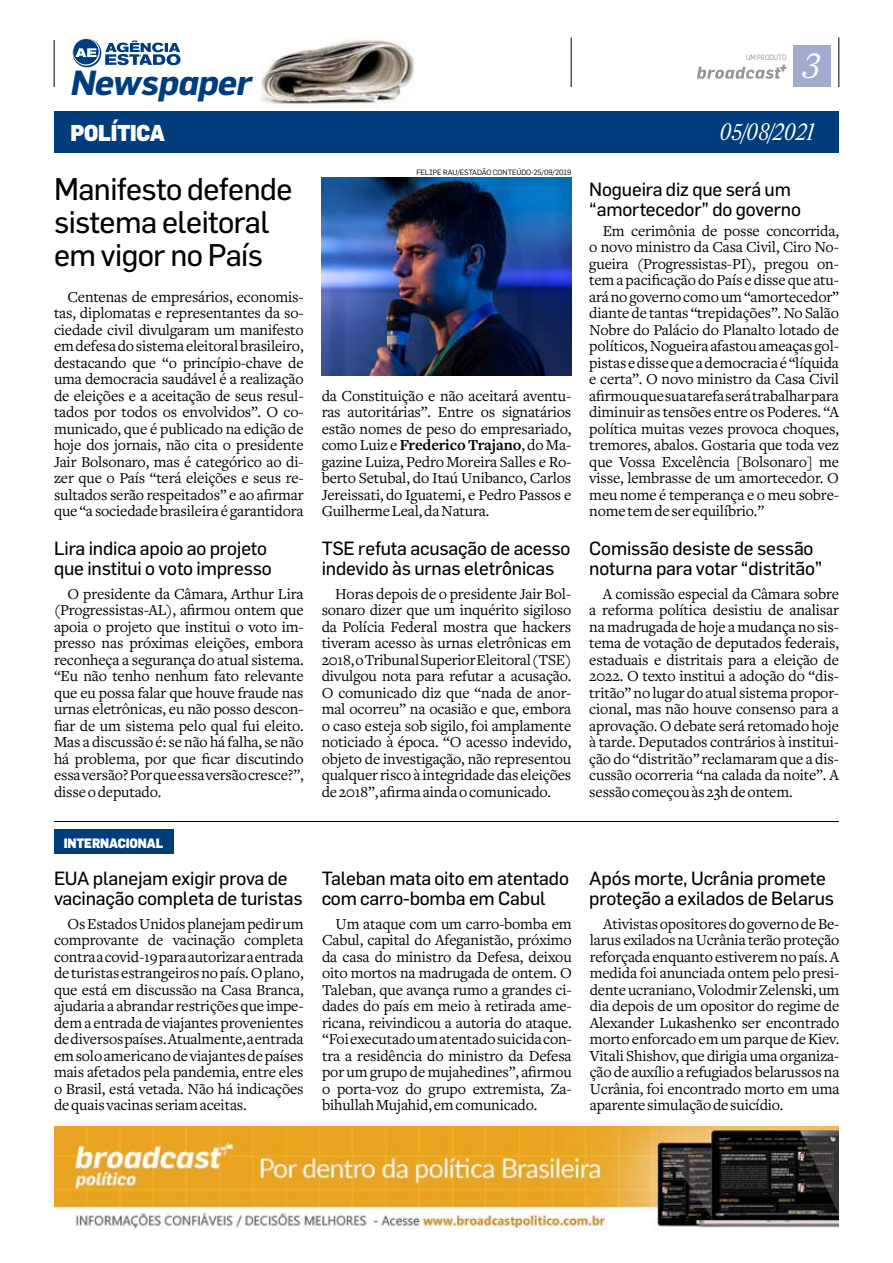
<style>
.page{position:relative;width:893px;height:1263px;background:#fff}
.page>*{position:absolute;margin:0;border:0;box-sizing:border-box;transform-origin:0 0}
.t1{font:italic 34.5px "Estado Headline";color:#fff}
.t2{font:italic 700 34.2px "Flama";letter-spacing:-.02em;color:#003d7d}
.t3{font:30.75px/33px "Flama Basic";letter-spacing:-.02em;color:#000}
.t4{font:italic 23.1px "Estado Headline";letter-spacing:-.025em;color:#fff;scale:.9 1}
.t5{font:900 22.5px "Flama";letter-spacing:-.01em;color:#fff;scale:.9 1}
.t6{font:18.75px/20.2px "Flama Basic";letter-spacing:-.01em;color:#000}
.t7{font:15.9px/16.5px "Freight Text";letter-spacing:-.01em;color:#000;text-align:justify}
.t8{font:900 13.35px "Flama";letter-spacing:-.01em;color:#fff;scale:.9 1}
.t9{font:7.5px "Flama";letter-spacing:-.01em;color:#000}
.t10{font:7.5px "Flama";letter-spacing:-.015em;color:#939598;scale:.9 1}
.s1{font-weight:700}
</style>
<div class="page">
<img style="left:244px;top:39px;width:182px;height:73px">
<div style="left:793px;top:46px;width:38px;height:41px;background:#a0abcd"></div>
<div style="left:54px;top:112px;width:785px;height:41px;background:#003d7d"></div>
<hr style="left:54px;top:40px;width:1px;height:47px;background:#000">
<hr style="left:571px;top:38px;width:1px;height:49px;background:#000">
<hr style="left:839px;top:38px;width:1px;height:49px;background:#000">
<svg style="left:72px;top:39px;width:109px;height:28px"></svg>
<svg style="left:697px;top:65px;width:90px;height:14px"></svg>
<img style="left:54px;top:1127px;width:785px;height:103px">
<hr style="left:54px;top:821px;width:785px;height:1px;background:#000">
<div style="left:54px;top:830px;width:120px;height:24px;background:#003d7d"></div>
<img style="left:322px;top:178px;width:249px;height:198px">
<p class="t2" style="left:70px;top:62px;width:182px">Newspaper</p>
<p class="t5" style="left:70px;top:116px;width:107px">POLÍTICA</p>
<p class="t3" style="left:54px;top:171px;width:240px">Manifesto defende sistema eleitoral em vigor no País</p>
<p class="t7" style="left:54px;top:288px;width:251px;text-indent:14px">Centenas de empresários, economis&shy;tas, diplomatas e representantes da so&shy;ciedade civil divulgaram um manifesto em defesa do sistema eleitoral brasileiro, destacando que “o princípio-chave de uma democracia saudável é a realização de eleições e a aceitação de seus resul&shy;tados por todos os envolvidos”. O co&shy;municado, que é publicado na edição de hoje dos jornais, não cita o presidente Jair Bolsonaro, mas é categórico ao di&shy;zer que o País “terá eleições e seus re&shy;sultados serão respeitados” e ao afirmar que “a sociedade brasileira é garantidora</p>
<p class="t6" style="left:54px;top:536px;width:219px">Lira indica apoio ao projeto que institui o voto impresso</p>
<p class="t7" style="left:54px;top:585px;width:251px;text-indent:14px">O presidente da Câmara, Arthur Lira (Progressistas-AL), afirmou ontem que apoia o projeto que institui o voto im&shy;presso nas próximas eleições, embora reconheça a segurança do atual sistema. “Eu não tenho nenhum fato relevante que eu possa falar que houve fraude nas urnas eletrônicas, eu não posso descon&shy;fiar de um sistema pelo qual fui eleito.<br>Mas a discussão é: se não há falha, se não há problema, por que ficar discutindo essa versão? Por que essa versão cresce?”, disse o deputado.</p>
<p class="t8" style="left:64px;top:833px;width:112px">INTERNACIONAL</p>
<p class="t6" style="left:54px;top:866px;width:250px">EUA planejam exigir prova de vacinação completa de turistas</p>
<p class="t10" style="left:746px;top:53px;width:46px">UM PRODUTO</p>
<p class="t1" style="left:802px;top:50px;width:20px">3</p>
<p class="t9" style="left:416px;top:168px;width:156px">FELIPE RAU/ESTADÃO CONTEÚDO-25/09/2019</p>
<p class="t7" style="left:322px;top:387px;width:251px">da Constituição e não aceitará aventu&shy;ras autoritárias”. Entre os signatários estão nomes de peso do empresariado, como Luiz e <span class="s1">Frederico Trajano</span>, do Ma&shy;gazine Luiza, Pedro Moreira Salles e Ro&shy;berto Setubal, do Itaú Unibanco, Carlos Jereissati, do Iguatemi, e Pedro Passos e Guilherme Leal, da Natura.</p>
<p class="t6" style="left:322px;top:536px;width:250px">TSE refuta acusação de acesso indevido às urnas eletrônicas</p>
<p class="t7" style="left:322px;top:585px;width:251px;text-indent:14px">Horas depois de o presidente Jair Bol&shy;sonaro dizer que um inquérito sigiloso da Polícia Federal mostra que hackers tiveram acesso às urnas eletrônicas em 2018, o Tribunal Superior Eleitoral (TSE) divulgou nota para refutar a acusação.<br>O comunicado diz que “nada de anor&shy;mal ocorreu” na ocasião e que, embora o caso esteja sob sigilo, foi amplamente noticiado à época. “O acesso indevido, objeto de investigação, não representou qualquer risco à integridade das eleições de 2018”, afirma ainda o comunicado.</p>
<p class="t4" style="left:719px;top:122px;width:107px">05/08/2021</p>
<p class="t6" style="left:589px;top:178px;width:213px">Nogueira diz que será um “amortecedor” do governo</p>
<p class="t7" style="left:589px;top:222px;width:251px;text-indent:14px">Em cerimônia de posse concorrida, o novo ministro da Casa Civil, Ciro No&shy;gueira (Progressistas-PI), pregou on&shy;tem a pacificação do País e disse que atu&shy;ará no governo como um “amortecedor” diante de tantas “trepidações”. No Salão Nobre do Palácio do Planalto lotado de políticos, Nogueira afastou ameaças gol&shy;pistas e disse que a democracia é “líquida e certa”. O novo ministro da Casa Civil afirmou que sua tarefa será trabalhar para diminuir as tensões entre os Poderes. “A política muitas vezes provoca choques, tremores, abalos. Gostaria que toda vez que Vossa Excelência [Bolsonaro] me visse, lembrasse de um amortecedor. O meu nome é temperança e o meu sobre&shy;nome tem de ser equilíbrio.”</p>
<p class="t6" style="left:589px;top:536px;width:235px">Comissão desiste de sessão noturna para votar “distritão”</p>
<p class="t7" style="left:589px;top:585px;width:251px;text-indent:14px">A comissão especial da Câmara sobre a reforma política desistiu de analisar na madrugada de hoje a mudança no sis&shy;tema de votação de deputados federais, estaduais e distritais para a eleição de 2022. O texto institui a adoção do “dis&shy;tritão” no lugar do atual sistema propor&shy;cional, mas não houve consenso para a aprovação. O debate será retomado hoje à tarde. Deputados contrários à institui&shy;ção do “distritão” reclamaram que a dis&shy;cussão ocorreria “na calada da noite”. A sessão começou às 23h de ontem.</p>
<p class="t6" style="left:322px;top:866px;width:249px">Taleban mata oito em atentado com carro-bomba em Cabul</p>
<p class="t6" style="left:589px;top:866px;width:246px">Após morte, Ucrânia promete proteção a exilados de Belarus</p>
<p class="t7" style="left:54px;top:915px;width:251px;text-indent:14px">Os Estados Unidos planejam pedir um comprovante de vacinação completa contra a covid-19 para autorizar a entrada de turistas estrangeiros no país. O plano, que está em discussão na Casa Branca, ajudaria a abrandar restrições que impe&shy;dem a entrada de viajantes provenientes de diversos países. Atualmente, a entrada em solo americano de viajantes de países mais afetados pela pandemia, entre eles o Brasil, está vetada. Não há indicações de quais vacinas seriam aceitas.</p>
<p class="t7" style="left:322px;top:915px;width:251px;text-indent:14px">Um ataque com um carro-bomba em Cabul, capital do Afeganistão, próximo da casa do ministro da Defesa, deixou oito mortos na madrugada de ontem. O Taleban, que avança rumo a grandes ci&shy;dades do país em meio à retirada ame&shy;ricana, reivindicou a autoria do ataque. “Foi executado um atentado suicida con&shy;tra a residência do ministro da Defesa por um grupo de mujahedines”, afirmou o porta-voz do grupo extremista, Za&shy;bihullah Mujahid, em comunicado.</p>
<p class="t7" style="left:590px;top:915px;width:251px;text-indent:14px">Ativistas opositores do governo de Be&shy;larus exilados na Ucrânia terão proteção reforçada enquanto estiverem no país. A medida foi anunciada ontem pelo presi&shy;dente ucraniano, Volodmir Zelenski, um dia depois de um opositor do regime de Alexander Lukashenko ser encontrado morto enforcado em um parque de Kiev.<br>Vitali Shishov, que dirigia uma organiza&shy;ção de auxílio a refugiados belarussos na Ucrânia, foi encontrado morto em uma aparente simulação de suicídio.</p>
</div>
